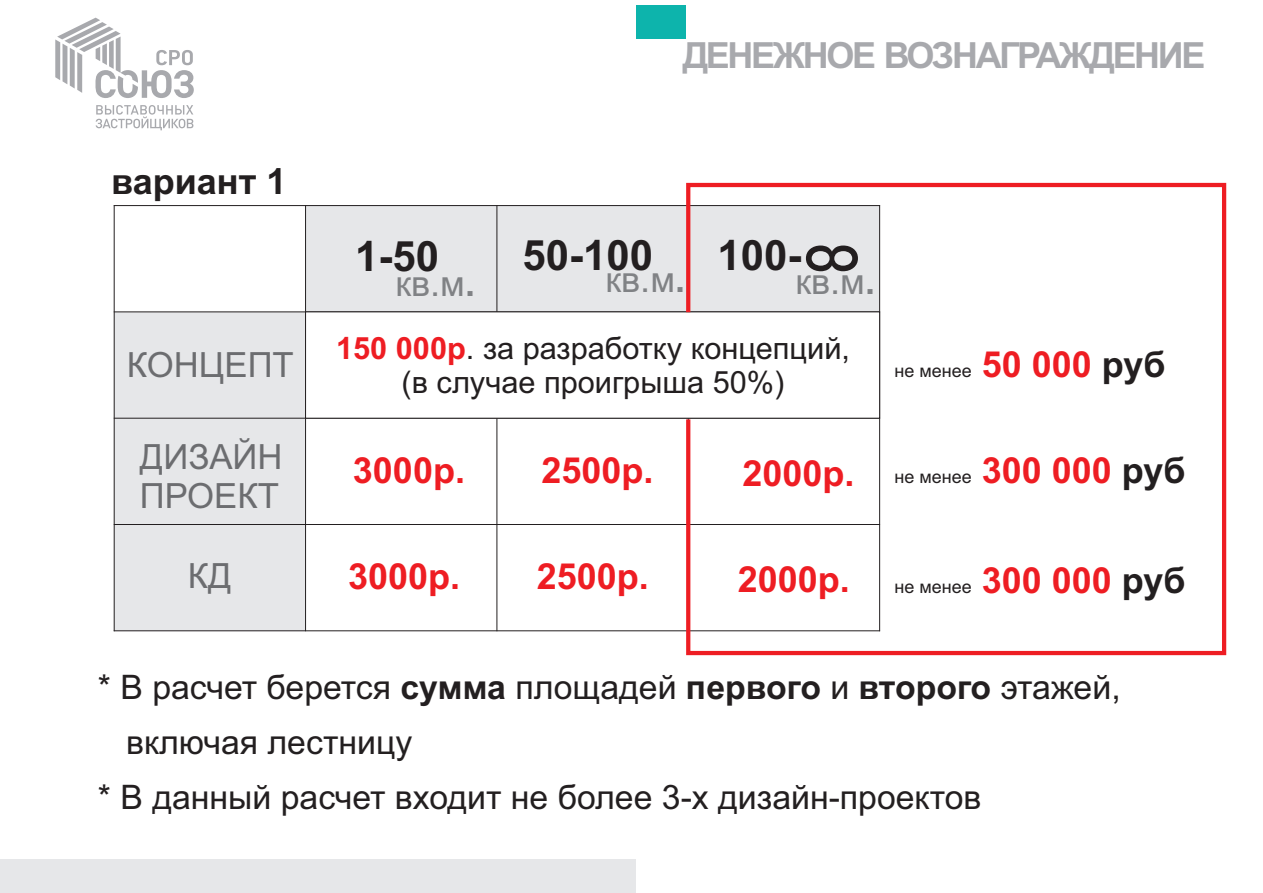
<style>
.page{position:relative;width:1263px;height:893px;background:#fff}
.page>*{position:absolute;margin:0;border:0;box-sizing:border-box;transform-origin:0 0}
.t1{font:700 41.85px "Arial";color:#231f20}
.t2{font:700 36px "Arial";color:#ee1d23}
.t3{font:700 36px "Arial";letter-spacing:-.065em;color:#a8a9ad}
.t4{font:36px "Arial";color:#808285}
.t5{font:700 36px "Arial";color:#231f20}
.t6{font:34.65px/38.8px "Arial";color:#6c6d70}
.t7{font:33.75px "Arial";color:#231f20}
.t8{font:30.75px/34.3px "Arial";color:#231f20;text-align:center}
.t9{font:18px "Arial";color:#231f20}
.s1{font-weight:700}
.s2{font-weight:700;color:#ee1d23}
.s3{font-weight:700;font-size:36px;color:#ee1d23}
.s4{font-weight:700;font-size:36px}
</style>
<div class="page">
<svg style="left:96px;top:105px;width:97px;height:25px"></svg>
<svg style="left:55px;top:18px;width:139px;height:80px"></svg>
<div style="left:0;top:860px;width:636px;height:33px;background:#e6e7e9"></div>
<div style="left:636px;top:5px;width:50px;height:34px;background:#0db4ac"></div>
<div style="left:306px;top:206px;width:191px;height:106px;background:#e6e7e9"></div>
<div style="left:497px;top:206px;width:191px;height:106px;background:#e6e7e9"></div>
<div style="left:114px;top:312px;width:192px;height:106px;background:#e6e7e9"></div>
<div style="left:114px;top:418px;width:192px;height:106px;background:#e6e7e9"></div>
<div style="left:114px;top:524px;width:192px;height:107px;background:#e6e7e9"></div>
<hr style="left:114px;top:205px;width:1px;height:426px;background:#231f20">
<hr style="left:305px;top:205px;width:1px;height:426px;background:#231f20">
<hr style="left:496px;top:205px;width:1px;height:426px;background:#231f20">
<hr style="left:114px;top:630px;width:766px;height:1px;background:#231f20">
<hr style="left:114px;top:524px;width:766px;height:1px;background:#231f20">
<hr style="left:114px;top:418px;width:766px;height:1px;background:#231f20">
<hr style="left:114px;top:311px;width:766px;height:1px;background:#231f20">
<hr style="left:114px;top:205px;width:766px;height:1px;background:#231f20">
<svg style="left:306px;top:311px;width:378px;height:108px"></svg>
<svg style="left:684px;top:182px;width:543px;height:474px"></svg>
<p class="t5" style="left:111px;top:168px;width:177px">вариант 1</p>
<p class="t6" style="left:127px;top:349px;width:168px">КОНЦЕПТ</p>
<p class="t6" style="left:140px;top:441px;width:144px">ДИЗАЙН<br>ПРОЕКТ</p>
<p class="t6" style="left:188px;top:560px;width:45px">КД</p>
<p class="t3" style="left:683px;top:42px;width:524px">ДЕНЕЖНОЕ ВОЗНАГРАЖДЕНИЕ</p>
<p class="t1" style="left:355px;top:240px;width:85px">1-50</p>
<p class="t4" style="left:395px;top:270px;width:81px">кв.м<span class="s1">.</span></p>
<p class="t1" style="left:522px;top:239px;width:132px">50-100</p>
<p class="t4" style="left:605px;top:266px;width:81px">кв.м<span class="s1">.</span></p>
<p class="t1" style="left:717px;top:239px;width:85px">100-</p>
<p class="t4" style="left:795px;top:268px;width:81px">кв.м<span class="s1">.</span></p>
<p class="t8" style="left:336px;top:334px;width:515px"><span class="s2">150 000р</span>. за разработку концепций, (в случае проигрыша 50%)</p>
<p class="t2" style="left:353px;top:457px;width:114px">3000р.</p>
<p class="t2" style="left:541px;top:457px;width:114px">2500р.</p>
<p class="t2" style="left:742px;top:459px;width:114px">2000р.</p>
<p class="t2" style="left:348px;top:563px;width:114px">3000р.</p>
<p class="t2" style="left:537px;top:563px;width:114px">2500р.</p>
<p class="t2" style="left:738px;top:566px;width:114px">2000р.</p>
<p class="t9" style="left:894px;top:364px;width:273px">не менее <span class="s3">50 000</span> <span class="s4">руб</span></p>
<p class="t9" style="left:894px;top:470px;width:293px">не менее <span class="s3">300 000</span> <span class="s4">руб</span></p>
<p class="t9" style="left:894px;top:580px;width:293px">не менее <span class="s3">300 000</span> <span class="s4">руб</span></p>
<p class="t7" style="left:98px;top:675px;width:1024px">* В расчет берется <span class="s1">сумма</span> площадей <span class="s1">первого</span> и <span class="s1">второго</span> этажей,</p>
<p class="t7" style="left:126px;top:730px;width:288px">включая лестницу</p>
<p class="t7" style="left:98px;top:785px;width:885px">* В данный расчет входит не более 3-х дизайн-проектов</p>
</div>
